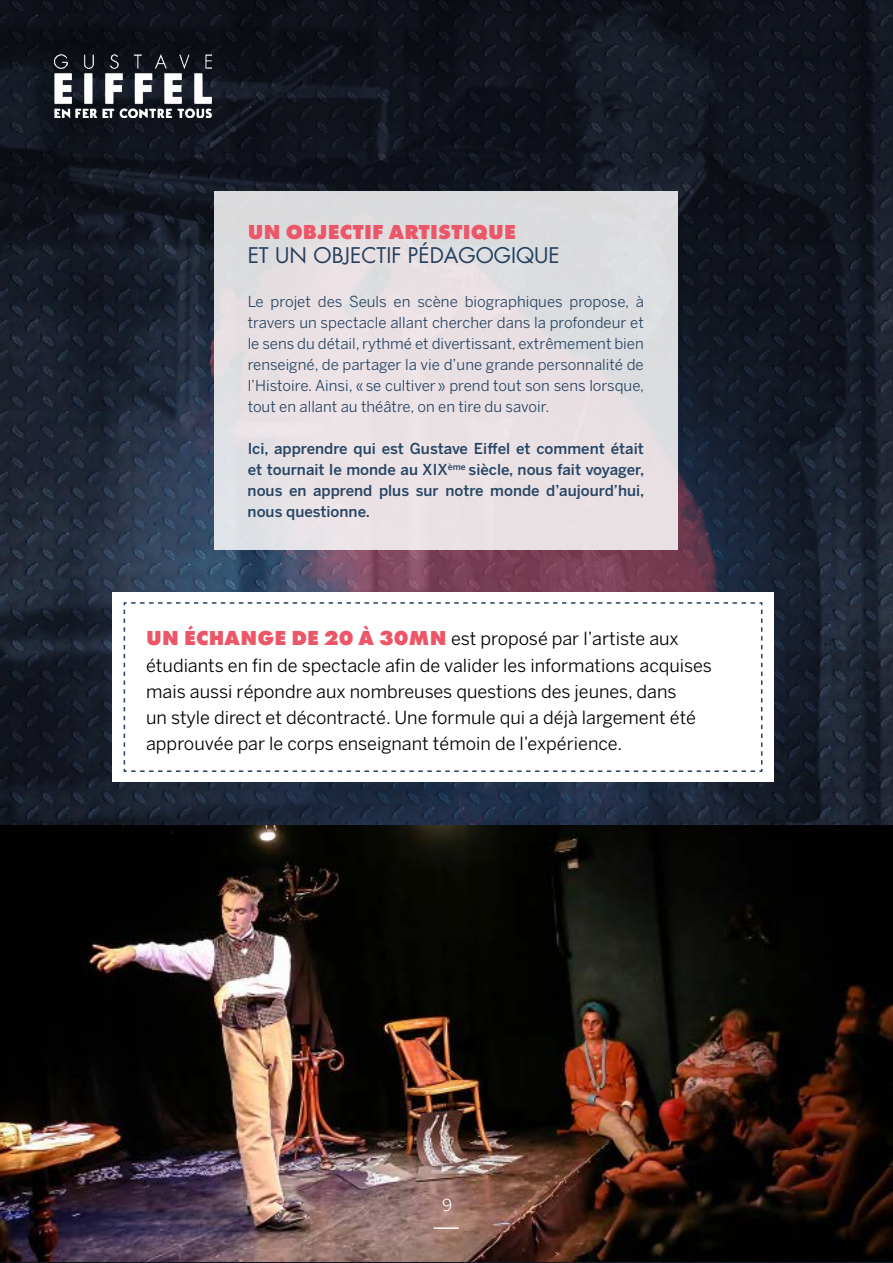
<style>
.page{position:relative;width:893px;height:1263px;background:#fff}
.page>*{position:absolute;margin:0;border:0;box-sizing:border-box;transform-origin:0 0}
.t1{font:21px "Futura LT";color:#25415f}
.t2{font:800 21px "Futura PT";letter-spacing:.01em;color:#eb5768}
.t3{font:18px/26.1px "Benton Sans";color:#000}
.t4{font:16.5px "Benton Sans";color:#fff}
.t5{font:15px/21px "Benton Sans";color:#274563;text-align:justify}
.t6{font:500 15px/21px "Benton Sans";color:#274563;text-align:justify}
.s1{font-family:"Futura PT";font-weight:800;font-size:21px;color:#eb5768}
</style>
<div class="page">
<img style="left:0;top:0;width:893px;height:1263px">
<img style="left:54px;top:54px;width:158px;height:23px">
<img style="left:29px;top:77px;width:864px;height:749px">
<div style="left:214px;top:191px;width:464px;height:358px;background:linear-gradient(to right,#e7e1e4,#e3dee1)"></div>
<img style="left:0;top:826px;width:893px;height:436px">
<hr style="left:434px;top:1227px;width:25px;height:2px;background:#fff">
<div style="left:112px;top:593px;width:662px;height:189px;background:#fff"></div>
<svg style="left:123px;top:602px;width:640px;height:170px"></svg>
<h1 class="t2" style="left:248px;top:219px;width:269px">UN OBJECTIF ARTISTIQUE</h1>
<h1 class="t1" style="left:248px;top:242px;width:314px">ET UN OBJECTIF PÉDAGOGIQUE</h1>
<p class="t5" style="left:248px;top:290px;width:398px">Le projet des Seuls en scène biographiques propose, à travers un spectacle allant chercher dans la profondeur et le sens du détail, rythmé et divertissant, extrêmement bien renseigné, de partager la vie d’une grande personnalité de l’Histoire. Ainsi, « se cultiver » prend tout son sens lorsque, tout en allant au théâtre, on en tire du savoir.</p>
<p class="t6" style="left:248px;top:437px;width:398px">Ici, apprendre qui est Gustave Eiffel et comment était et tournait le monde au XIX<sup>ème</sup> siècle, nous fait voyager, nous en apprend plus sur notre monde d’aujourd’hui, nous questionne.</p>
<p class="t3" style="left:146px;top:626px;width:567px"><span class="s1">UN ÉCHANGE DE 20 À 30MN</span> est proposé par l’artiste aux étudiants en fin de spectacle afin de valider les informations acquises mais aussi répondre aux nombreuses questions des jeunes, dans<br>un style direct et décontracté. Une formule qui a déjà largement été approuvée par le corps enseignant témoin de l’expérience.</p>
<p class="t4" style="left:442px;top:1195px;width:12px">9</p>
</div>
